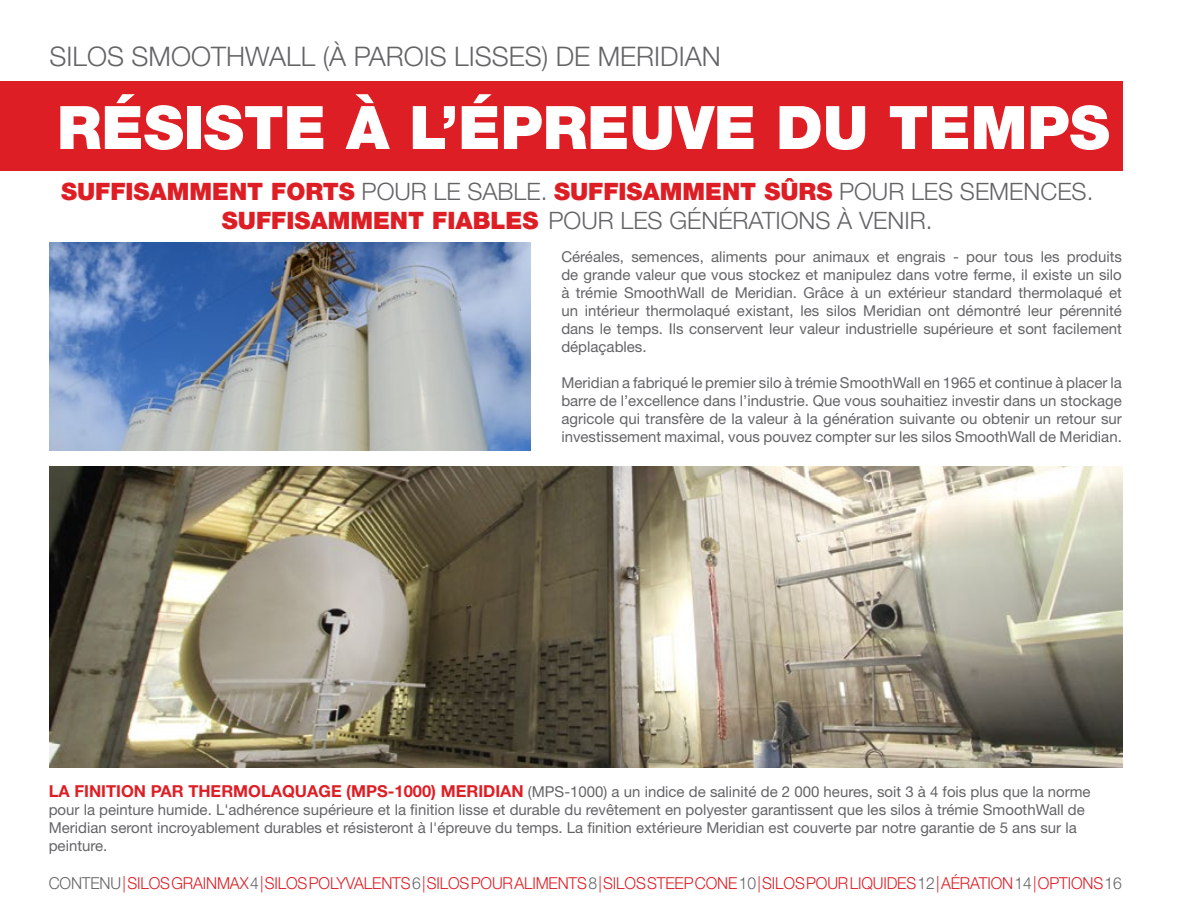
<style>
.page{position:relative;width:1188px;height:918px;background:#fff}
.page>*{position:absolute;margin:0;border:0;box-sizing:border-box;transform-origin:0 0}
.t1{font:900 60px "Helvetica Neue LT Std";color:#fff}
.t2{font:300 27px "Helvetica Neue LT Std";color:#636466}
.t3{font:300 24px/28.8px "Helvetica Neue LT Std";color:#636466;text-align:center}
.t4{font:300 16.5px "Helvetica Neue LT Std";letter-spacing:-.01em;color:#de1e25;scale:.95 1}
.t5{font:15px/18px "Helvetica Neue LT Pro";color:#636466;text-align:justify}
.s1{font-weight:900;color:#de1e25}
.s2{font-family:"Helvetica Neue LT Std";font-weight:700;font-size:16.5px;color:#de1e25}
.s3{color:#636466}
</style>
<div class="page">
<div style="left:0;top:81px;width:1123px;height:90px;background:#de1e25"></div>
<img style="left:50px;top:467px;width:1073px;height:300px">
<img style="left:50px;top:242px;width:481px;height:208px">
<h2 class="t2" style="left:50px;top:40px;width:673px">SILOS SMOOTHWALL (À PAROIS LISSES) DE MERIDIAN</h2>
<h1 class="t1" style="left:57px;top:92px;width:1054px">RÉSISTE À L’ÉPREUVE DU TEMPS</h1>
<h3 class="t3" style="left:61px;top:177px;width:1034px"><span class="s1">SUFFISAMMENT FORTS</span> POUR LE SABLE. <span class="s1">SUFFISAMMENT SÛRS</span> POUR LES SEMENCES.<br><span class="s1">SUFFISAMMENT FIABLES</span> POUR LES GÉNÉRATIONS À VENIR.</h3>
<p class="t5" style="left:561px;top:247px;width:562px">Céréales, semences, aliments pour animaux et engrais - pour tous les produits de grande valeur que vous stockez et manipulez dans votre ferme, il existe un silo à trémie SmoothWall de Meridian. Grâce à un extérieur standard thermolaqué et un intérieur thermolaqué existant, les silos Meridian ont démontré leur pérennité dans le temps. Ils conservent leur valeur industrielle supérieure et sont facilement déplaçables.</p>
<p class="t5" style="left:561px;top:373px;width:562px">Meridian a fabriqué le premier silo à trémie SmoothWall en 1965 et continue à placer la barre de l’excellence dans l’industrie. Que vous souhaitiez investir dans un stockage agricole qui transfère de la valeur à la génération suivante ou obtenir un retour sur investissement maximal, vous pouvez compter sur les silos SmoothWall de Meridian.</p>
<p class="t5" style="left:49px;top:782px;width:1043px;text-align:left"><span class="s2">LA FINITION PAR THERMOLAQUAGE (MPS-1000) MERIDIAN</span> (MPS-1000) a un indice de salinité de 2 000 heures, soit 3 à 4 fois plus que la norme pour la peinture humide. L'adhérence supérieure et la finition lisse et durable du revêtement en polyester garantissent que les silos à trémie SmoothWall de Meridian seront incroyablement durables et résisteront à l'épreuve du temps. La finition extérieure Meridian est couverte par notre garantie de 5 ans sur la peinture.</p>
<p class="t4" style="left:49px;top:873px;width:1131px"><span class="s3">CONTENU</span> | SILOS GRAINMAX <span class="s3">4</span> | SILOS POLYVALENTS <span class="s3">6</span> | SILOS POUR ALIMENTS <span class="s3">8</span> | SILOS STEEP CONE <span class="s3">10</span> | SILOS POUR LIQUIDES <span class="s3">12</span> | AÉRATION <span class="s3">14</span> | OPTIONS <span class="s3">16</span></p>
</div>
